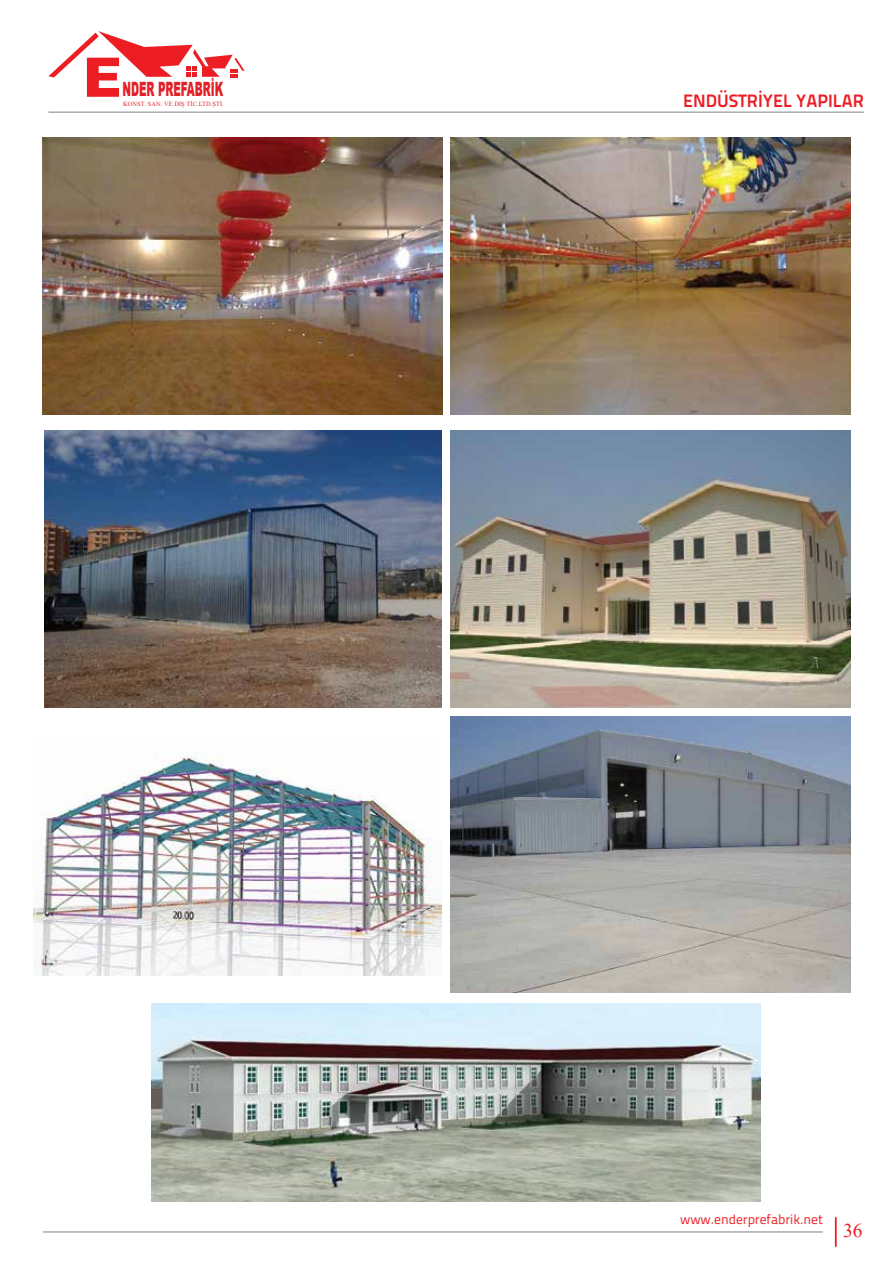
<style>
.page{position:relative;width:893px;height:1263px;background:#fff}
.page>*{position:absolute;margin:0;border:0;box-sizing:border-box;transform-origin:0 0}
.t1{font:900 19.65px "Arial";color:#e22027;scale:.52 1}
.t2{font:19.5px "Times New Roman";color:#ed1d24}
.t3{font:700 18px "Titillium Text 22 L";color:#ed1d24}
.t4{font:13.5px "Titillium Text 22 L";color:#ed1d24}
.t5{font:6.3px "Times New Roman";letter-spacing:.02em;color:#e22027}
</style>
<div class="page">
<hr style="left:48px;top:111px;width:816px;height:2px;background:#a8aaad">
<hr style="left:43px;top:1231px;width:780px;height:2px;background:#a8aaad">
<svg style="left:835px;top:1217px;width:1px;height:29px"></svg>
<svg style="left:48px;top:31px;width:197px;height:66px"></svg>
<img style="left:44px;top:431px;width:397px;height:276px">
<img style="left:34px;top:751px;width:407px;height:224px">
<img style="left:450px;top:138px;width:400px;height:276px">
<img style="left:43px;top:138px;width:399px;height:276px">
<img style="left:450px;top:431px;width:400px;height:276px">
<img style="left:152px;top:1003px;width:609px;height:198px">
<img style="left:450px;top:716px;width:400px;height:276px">
<h1 class="t1" style="left:123px;top:75px;width:196px">NDER PREFABRİK</h1>
<p class="t5" style="left:123px;top:100px;width:102px">KONST. SAN. VE DIŞ TİC.LTD.ŞTİ.</p>
<h3 class="t3" style="left:683px;top:87px;width:182px">ENDÜSTRİYEL YAPILAR</h3>
<h3 class="t4" style="left:680px;top:1209px;width:144px">www.enderprefabrik.net</h3>
<h2 class="t2" style="left:843px;top:1217px;width:21px">36</h2>
</div>
